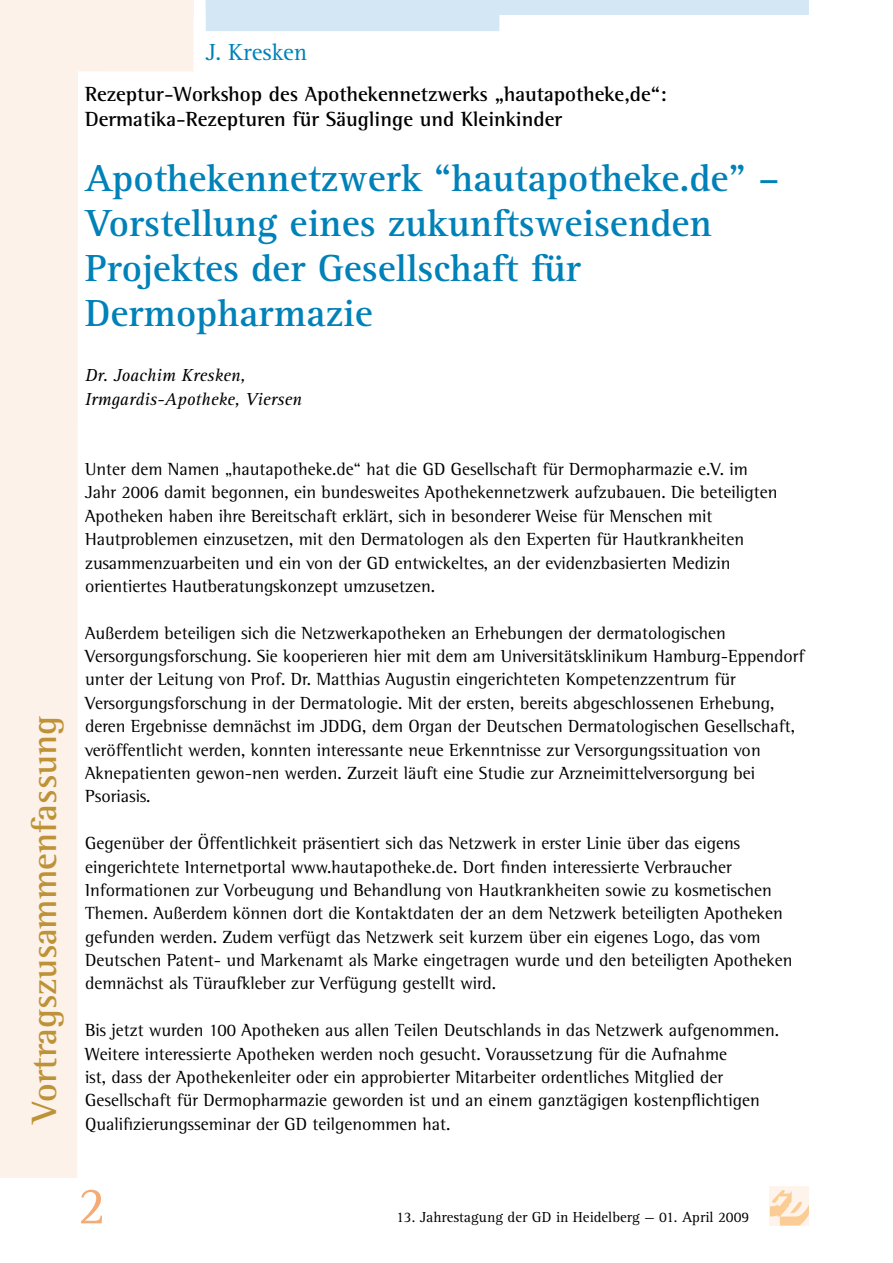
<style>
.page{position:relative;width:893px;height:1263px;background:#fff}
.page>*{position:absolute;margin:0;border:0;box-sizing:border-box;transform-origin:0 0}
.t1{font:54px "Agfa Rotis Serif";color:#f5ab75}
.t2{font:700 39px/45px "Agfa Rotis Serif";color:#0081b8}
.t3{font:700 36px "Agfa Rotis Semi Serif";color:#be9237}
.t4{font:24px "Agfa Rotis Serif";color:#0081b8}
.t5{font:700 21px/25.2px "Agfa Rotis Semi Serif";color:#000}
.t6{font:18px/23.4px "Agfa Rotis Semi Serif";color:#000}
.t7{font:italic 18px/23.4px "Agfa Rotis Serif";color:#000}
.t8{font:15px "Agfa Rotis Serif";color:#000}
</style>
<div class="page">
<div style="left:770px;top:1186px;width:39px;height:39px;background:#fef4ec"></div>
<svg style="left:770px;top:1190px;width:39px;height:35px"></svg>
<svg style="left:0;top:0;width:194px;height:1178px"></svg>
<div style="left:0;top:0;width:193px;height:17px;background:#fcf2ea"></div>
<svg style="left:206px;top:0;width:603px;height:31px"></svg>
<h3 class="t4" style="left:205px;top:38px;width:103px">J. Kresken</h3>
<p class="t5" style="left:85px;top:81px;width:583px">Rezeptur-Workshop des Apothekennetzwerks „hautapotheke,de“:<br>Dermatika-Rezepturen für Säuglinge und Kleinkinder</p>
<h2 class="t2" style="left:85px;top:156px;width:696px">Apothekennetzwerk “hautapotheke.de” –<br>Vorstellung eines zukunftsweisenden<br>Projektes der Gesellschaft für<br>Dermopharmazie</h2>
<p class="t7" style="left:85px;top:364px;width:218px">Dr. Joachim Kresken,<br>Irmgardis-Apotheke, Viersen</p>
<h3 class="t3" style="left:23px;top:1123px;width:409px;rotate:-90deg">Vortragszusammenfassung</h3>
<p class="t6" style="left:85px;top:457px;width:694px">Unter dem Namen „hautapotheke.de“ hat die GD Gesellschaft für Dermopharmazie e.V. im Jahr 2006 damit begonnen, ein bundesweites Apothekennetzwerk aufzubauen. Die beteiligten Apotheken haben ihre Bereitschaft erklärt, sich in besonderer Weise für Menschen mit Hautproblemen einzusetzen, mit den Dermatologen als den Experten für Hautkrankheiten zusammenzuarbeiten und ein von der GD entwickeltes, an der evidenzbasierten Medizin orientiertes Hautberatungskonzept umzusetzen.</p>
<p class="t6" style="left:85px;top:621px;width:721px">Außerdem beteiligen sich die Netzwerkapotheken an Erhebungen der dermatologischen Versorgungsforschung. Sie kooperieren hier mit dem am Universitätsklinikum Hamburg-Eppendorf unter der Leitung von Prof. Dr. Matthias Augustin eingerichteten Kompetenzzentrum für Versorgungsforschung in der Dermatologie. Mit der ersten, bereits abgeschlossenen Erhebung, deren Ergebnisse demnächst im JDDG, dem Organ der Deutschen Dermatologischen Gesellschaft, veröffentlicht werden, konnten interessante neue Erkenntnisse zur Versorgungssituation von Aknepatienten gewon-nen werden. Zurzeit läuft eine Studie zur Arzneimittelversorgung bei Psoriasis.</p>
<p class="t6" style="left:85px;top:831px;width:709px">Gegenüber der Öffentlichkeit präsentiert sich das Netzwerk in erster Linie über das eigens eingerichtete Internetportal www.hautapotheke.de. Dort finden interessierte Verbraucher Informationen zur Vorbeugung und Behandlung von Hautkrankheiten sowie zu kosmetischen Themen. Außerdem können dort die Kontaktdaten der an dem Netzwerk beteiligten Apotheken gefunden werden. Zudem verfügt das Netzwerk seit kurzem über ein eigenes Logo, das vom Deutschen Patent- und Markenamt als Marke eingetragen wurde und den beteiligten Apotheken demnächst als Türaufkleber zur Verfügung gestellt wird.</p>
<p class="t6" style="left:85px;top:1018px;width:696px">Bis jetzt wurden 100 Apotheken aus allen Teilen Deutschlands in das Netzwerk aufgenommen.<br>Weitere interessierte Apotheken werden noch gesucht. Voraussetzung für die Aufnahme<br>ist, dass der Apothekenleiter oder ein approbierter Mitarbeiter ordentliches Mitglied der Gesellschaft für Dermopharmazie geworden ist und an einem ganztägigen kostenpflichtigen Qualifizierungsseminar der GD teilgenommen hat.</p>
<h1 class="t1" style="left:78px;top:1175px;width:30px">2</h1>
<p class="t8" style="left:396px;top:1208px;width:355px">13. Jahrestagung der GD in Heidelberg — 01. April 2009</p>
</div>
